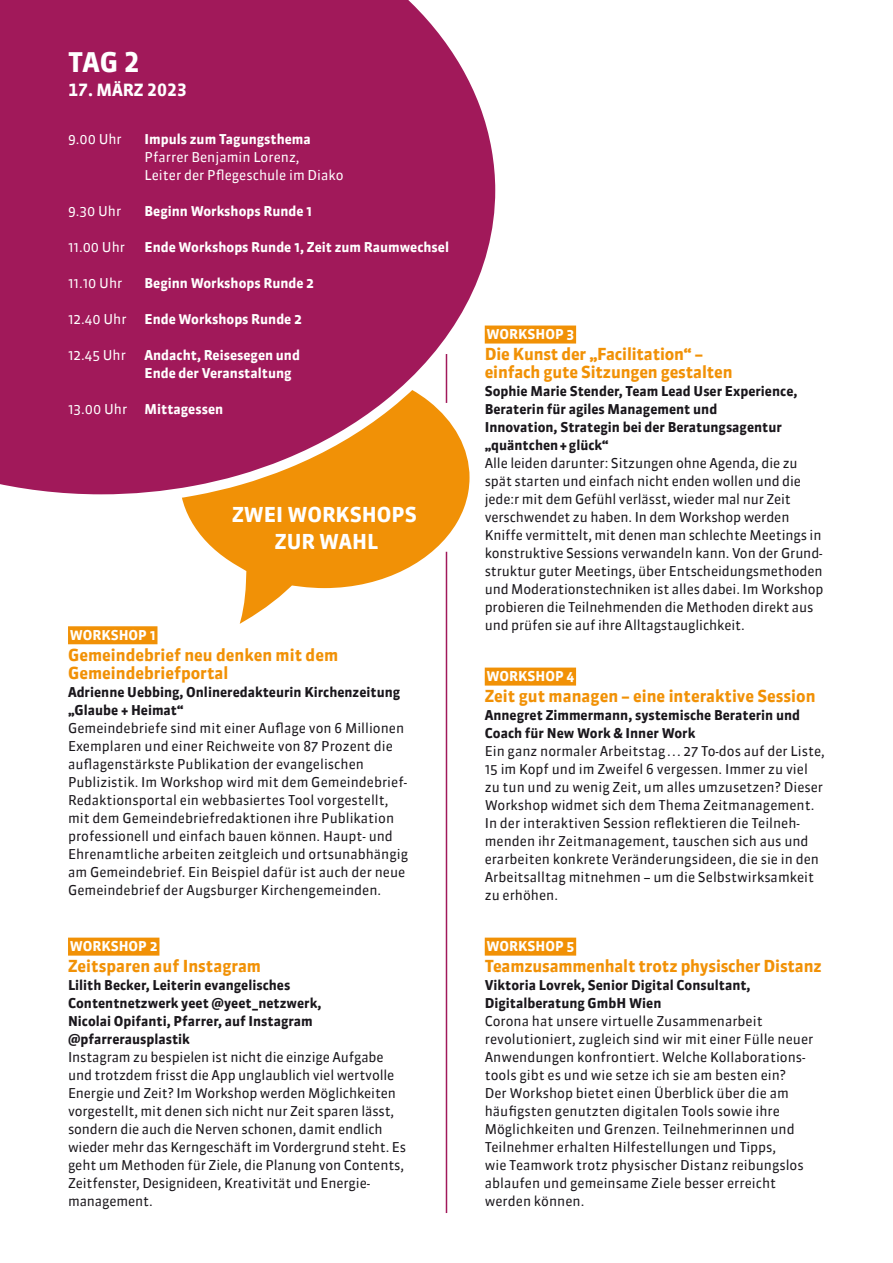
<style>
.page{position:relative;width:893px;height:1263px;background:#fff}
.page>*{position:absolute;margin:0;border:0;box-sizing:border-box;transform-origin:0 0}
.t1{font:700 27px "Sanuk TF";color:#fff}
.t2{font:700 20.55px/27px "Sanuk TF";color:#fff;text-align:center}
.t3{font:700 16.8px "Sanuk TF";color:#fff}
.t4{font:700 16.5px/18px "Sanuk";color:#f19106}
.t5{font:13.5px/18px "Sanuk";color:#1a171c}
.t6{font:700 13.5px/18px "Sanuk";color:#1a171c}
.t7{font:700 13.5px/18px "Sanuk";color:#fff}
.t8{font:13.5px/18px "Sanuk";color:#fff}
</style>
<div class="page">
<hr style="left:446px;top:552px;width:1px;height:661px;background:#a1195a">
<svg style="left:185px;top:509px;width:279px;height:138px"></svg>
<svg style="left:0;top:0;width:510px;height:509px;background:#b03a66"></svg>
<div style="left:485px;top:326px;width:91px;height:18px;background:#f19106"></div>
<div style="left:485px;top:668px;width:91px;height:18px;background:#f19106"></div>
<div style="left:485px;top:938px;width:91px;height:18px;background:#f19106"></div>
<div style="left:68px;top:626px;width:89px;height:18px;background:#f19106"></div>
<div style="left:68px;top:938px;width:91px;height:18px;background:#f19106"></div>
<hr style="left:446px;top:354px;width:1px;height:49px;background:#a1195a">
<h1 class="t1" style="left:68px;top:46px;width:73px">TAG 2</h1>
<p class="t3" style="left:68px;top:80px;width:121px">17. MÄRZ 2023</p>
<p class="t8" style="left:68px;top:130px;width:55px">9.00 Uhr</p>
<p class="t7" style="left:145px;top:130px;width:168px">Impuls zum Tagungsthema</p>
<p class="t8" style="left:145px;top:148px;width:201px">Pfarrer Benjamin Lorenz,<br>Leiter der Pflegeschule im Diako</p>
<p class="t8" style="left:68px;top:202px;width:55px">9.30 Uhr</p>
<p class="t7" style="left:145px;top:202px;width:169px">Beginn Workshops Runde 1</p>
<p class="t8" style="left:68px;top:238px;width:59px">11.00 Uhr</p>
<p class="t7" style="left:145px;top:238px;width:306px">Ende Workshops Runde 1, Zeit zum Raumwechsel</p>
<p class="t8" style="left:68px;top:274px;width:56px">11.10 Uhr</p>
<p class="t7" style="left:145px;top:274px;width:171px">Beginn Workshops Runde 2</p>
<p class="t8" style="left:68px;top:310px;width:60px">12.40 Uhr</p>
<p class="t7" style="left:145px;top:310px;width:159px">Ende Workshops Runde 2</p>
<p class="t8" style="left:68px;top:346px;width:60px">12.45 Uhr</p>
<p class="t7" style="left:145px;top:346px;width:157px">Andacht, Reisesegen und<br>Ende der Veranstaltung</p>
<p class="t8" style="left:68px;top:400px;width:61px">13.00 Uhr</p>
<p class="t7" style="left:145px;top:400px;width:80px">Mittagessen</p>
<h2 class="t2" style="left:232px;top:501px;width:186px">ZWEI WORKSHOPS<br>ZUR WAHL</h2>
<p class="t7" style="left:70px;top:626px;width:88px">WORKSHOP 1</p>
<p class="t4" style="left:68px;top:646px;width:272px">Gemeindebrief neu denken mit dem<br>Gemeindebriefportal</p>
<p class="t6" style="left:68px;top:683px;width:334px">Adrienne Uebbing, Onlineredakteurin Kirchenzeitung „Glaube + Heimat“</p>
<p class="t5" style="left:68px;top:719px;width:342px">Gemeindebriefe sind mit einer Auflage von 6 Millionen Exemplaren und einer Reichweite von 87 Prozent die auflagenstärkste Publikation der evangelischen Publizistik. Im Workshop wird mit dem Gemeindebrief-Redaktionsportal ein webbasiertes Tool vorgestellt, mit dem Gemeindebriefredaktionen ihre Publikation professionell und einfach bauen können. Haupt- und Ehrenamtliche arbeiten zeitgleich und ortsunabhängig am Gemeindebrief. Ein Beispiel dafür ist auch der neue Gemeindebrief der Augsburger Kirchengemeinden.</p>
<p class="t7" style="left:70px;top:937px;width:90px">WORKSHOP 2</p>
<p class="t4" style="left:68px;top:957px;width:195px">Zeitsparen auf Instagram</p>
<p class="t6" style="left:68px;top:976px;width:255px">Lilith Becker, Leiterin evangelisches Contentnetzwerk yeet @yeet_netzwerk, Nicolai Opifanti, Pfarrer, auf Instagram @pfarrerausplastik</p>
<p class="t5" style="left:68px;top:1048px;width:340px">Instagram zu bespielen ist nicht die einzige Aufgabe und trotzdem frisst die App unglaublich viel wertvolle Energie und Zeit? Im Workshop werden Möglichkeiten vorgestellt, mit denen sich nicht nur Zeit sparen lässt, sondern die auch die Nerven schonen, damit endlich wieder mehr das Kerngeschäft im Vordergrund steht. Es geht um Methoden für Ziele, die Planung von Contents, Zeitfenster, Designideen, Kreativität und Energie&shy;management.</p>
<p class="t7" style="left:486px;top:325px;width:89px">WORKSHOP 3</p>
<p class="t4" style="left:485px;top:345px;width:249px">Die Kunst der „Facilitation“ – einfach gute Sitzungen gestalten</p>
<p class="t6" style="left:485px;top:382px;width:314px">Sophie Marie Stender, Team Lead User Experience, Beraterin für agiles Management und<br>Innovation, Strategin bei der Beratungsagentur „quäntchen+glück“</p>
<p class="t5" style="left:485px;top:454px;width:340px">Alle leiden darunter: Sitzungen ohne Agenda, die zu spät starten und einfach nicht enden wollen und die jede:r mit dem Gefühl verlässt, wieder mal nur Zeit verschwendet zu haben. In dem Workshop werden Kniffe vermittelt, mit denen man schlechte Meetings in konstruktive Sessions verwandeln kann. Von der Grund&shy;struktur guter Meetings, über Entscheidungsmethoden und Moderationstechniken ist alles dabei. Im Workshop probieren die Teilnehmenden die Methoden direkt aus und prüfen sie auf ihre Alltagstauglichkeit.</p>
<p class="t7" style="left:486px;top:667px;width:89px">WORKSHOP 4</p>
<p class="t4" style="left:485px;top:687px;width:332px">Zeit gut managen – eine interaktive Session</p>
<p class="t6" style="left:485px;top:706px;width:317px">Annegret Zimmermann, systemische Beraterin und<br>Coach für New Work &amp; Inner Work</p>
<p class="t5" style="left:485px;top:742px;width:342px">Ein ganz normaler Arbeitstag... 27 To-dos auf der Liste, 15 im Kopf und im Zweifel 6 vergessen. Immer zu viel zu tun und zu wenig Zeit, um alles umzusetzen? Dieser Workshop widmet sich dem Thema Zeitmanagement.<br>In der interaktiven Session reflektieren die Teilneh&shy;menden ihr Zeitmanagement, tauschen sich aus und erarbeiten konkrete Veränderungsideen, die sie in den Arbeitsalltag mitnehmen – um die Selbstwirksamkeit zu erhöhen.</p>
<p class="t7" style="left:486px;top:937px;width:90px">WORKSHOP 5</p>
<p class="t4" style="left:485px;top:957px;width:338px">Teamzusammenhalt trotz physischer Distanz</p>
<p class="t6" style="left:485px;top:976px;width:267px">Viktoria Lovrek, Senior Digital Consultant,<br>Digitalberatung GmbH Wien</p>
<p class="t5" style="left:485px;top:1012px;width:330px">Corona hat unsere virtuelle Zusammenarbeit revolutioniert, zugleich sind wir mit einer Fülle neuer Anwendungen konfrontiert. Welche Kollaborations&shy;tools gibt es und wie setze ich sie am besten ein?<br>Der Workshop bietet einen Überblick über die am häufigsten genutzten digitalen Tools sowie ihre Möglichkeiten und Grenzen. Teilnehmerinnen und Teilnehmer erhalten Hilfestellungen und Tipps,<br>wie Teamwork trotz physischer Distanz reibungslos ablaufen und gemeinsame Ziele besser erreicht werden können.</p>
</div>
